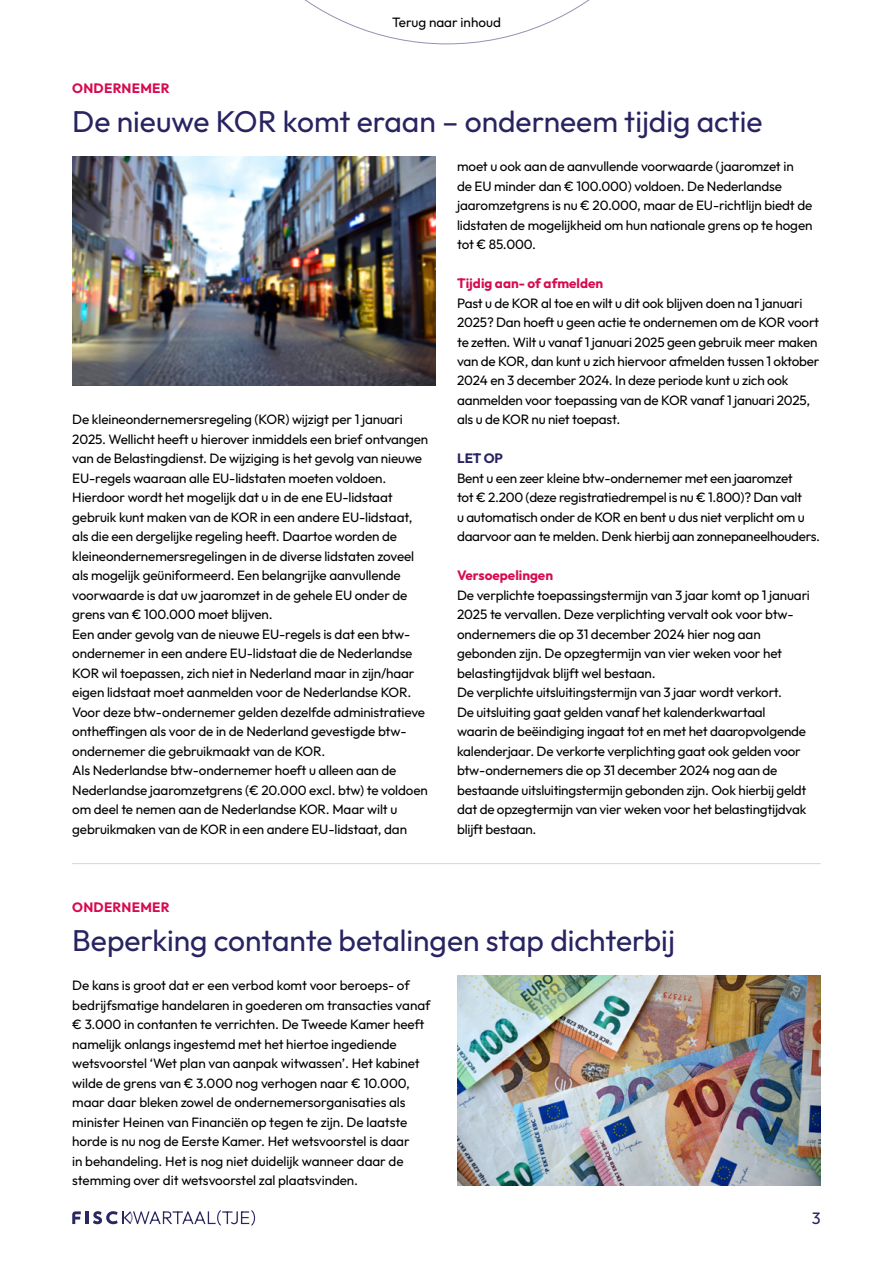
<style>
.page{position:relative;width:893px;height:1263px;background:#fff}
.page>*{position:absolute;margin:0;border:0;box-sizing:border-box;transform-origin:0 0}
.t1{font:30px "Outfit";color:#282361}
.t2{font:16.5px "Outfit";color:#282361}
.t3{font:13.5px/19.5px "Outfit";letter-spacing:-.01em;color:#000}
.t4{font:700 13.5px "Outfit";color:#d60b52}
.t5{font:700 13.5px "Outfit";letter-spacing:.02em;color:#d60b52}
.t6{font:700 13.5px "Outfit";color:#282361}
</style>
<div class="page">
<svg style="left:304px;top:0;width:286px;height:44px"></svg>
<svg style="left:72px;top:1210px;width:183px;height:16px"></svg>
<hr style="left:72px;top:863px;width:749px;height:1px;background:#d4d3df">
<img style="left:457px;top:976px;width:364px;height:209px">
<img style="left:72px;top:157px;width:364px;height:229px">
<p class="t3" style="left:392px;top:12px;width:110px">Terug naar inhoud</p>
<p class="t5" style="left:72px;top:79px;width:99px">ONDERNEMER</p>
<h1 class="t1" style="left:72px;top:102px;width:692px">De nieuwe KOR komt eraan – onderneem tijdig actie</h1>
<p class="t3" style="left:72px;top:410px;width:358px">De kleineondernemersregeling (KOR) wijzigt per 1 januari 2025. Wellicht heeft u hierover inmiddels een brief ontvangen van de Belastingdienst. De wijziging is het gevolg van nieuwe EU-regels waaraan alle EU-lidstaten moeten voldoen.<br>Hierdoor wordt het mogelijk dat u in de ene EU-lidstaat gebruik kunt maken van de KOR in een andere EU-lidstaat, als die een dergelijke regeling heeft. Daartoe worden de kleineondernemersregelingen in de diverse lidstaten zoveel als mogelijk geüniformeerd. Een belangrijke aanvullende voorwaarde is dat uw jaaromzet in de gehele EU onder de grens van € 100.000 moet blijven.<br>Een ander gevolg van de nieuwe EU-regels is dat een btw&shy;ondernemer in een andere EU-lidstaat die de Nederlandse KOR wil toepassen, zich niet in Nederland maar in zijn/haar eigen lidstaat moet aanmelden voor de Nederlandse KOR.<br>Voor deze btw-ondernemer gelden dezelfde administratieve ontheffingen als voor de in de Nederland gevestigde btw&shy;ondernemer die gebruikmaakt van de KOR.<br>Als Nederlandse btw-ondernemer hoeft u alleen aan de Nederlandse jaaromzetgrens (€ 20.000 excl. btw) te voldoen om deel te nemen aan de Nederlandse KOR. Maar wilt u gebruikmaken van de KOR in een andere EU-lidstaat, dan</p>
<p class="t3" style="left:457px;top:157px;width:357px">moet u ook aan de aanvullende voorwaarde (jaaromzet in<br>de EU minder dan € 100.000) voldoen. De Nederlandse jaaromzetgrens is nu € 20.000, maar de EU-richtlijn biedt de lidstaten de mogelijkheid om hun nationale grens op te hogen tot € 85.000.</p>
<p class="t4" style="left:457px;top:274px;width:148px">Tijdig aan- of afmelden</p>
<p class="t3" style="left:457px;top:293px;width:364px">Past u de KOR al toe en wilt u dit ook blijven doen na 1 januari 2025? Dan hoeft u geen actie te ondernemen om de KOR voort te zetten. Wilt u vanaf 1 januari 2025 geen gebruik meer maken van de KOR, dan kunt u zich hiervoor afmelden tussen 1 oktober 2024 en 3 december 2024. In deze periode kunt u zich ook aanmelden voor toepassing van de KOR vanaf 1 januari 2025, als u de KOR nu niet toepast.</p>
<p class="t6" style="left:457px;top:450px;width:47px">LET OP</p>
<p class="t3" style="left:457px;top:469px;width:365px">Bent u een zeer kleine btw-ondernemer met een jaaromzet<br>tot € 2.200 (deze registratiedrempel is nu € 1.800)? Dan valt<br>u automatisch onder de KOR en bent u dus niet verplicht om u daarvoor aan te melden. Denk hierbij aan zonnepaneelhouders.</p>
<p class="t4" style="left:457px;top:567px;width:97px">Versoepelingen</p>
<p class="t3" style="left:457px;top:586px;width:354px">De verplichte toepassingstermijn van 3 jaar komt op 1 januari 2025 te vervallen. Deze verplichting vervalt ook voor btw&shy;ondernemers die op 31 december 2024 hier nog aan gebonden zijn. De opzegtermijn van vier weken voor het belastingtijdvak blijft wel bestaan.<br>De verplichte uitsluitingstermijn van 3 jaar wordt verkort.<br>De uitsluiting gaat gelden vanaf het kalenderkwartaal<br>waarin de beëindiging ingaat tot en met het daaropvolgende kalenderjaar. De verkorte verplichting gaat ook gelden voor btw-ondernemers die op 31 december 2024 nog aan de bestaande uitsluitingstermijn gebonden zijn. Ook hierbij geldt dat de opzegtermijn van vier weken voor het belastingtijdvak blijft bestaan.</p>
<p class="t5" style="left:72px;top:898px;width:99px">ONDERNEMER</p>
<h1 class="t1" style="left:72px;top:921px;width:604px">Beperking contante betalingen stap dichterbij</h1>
<p class="t3" style="left:72px;top:976px;width:360px">De kans is groot dat er een verbod komt voor beroeps- of bedrijfsmatige handelaren in goederen om transacties vanaf € 3.000 in contanten te verrichten. De Tweede Kamer heeft namelijk onlangs ingestemd met het hiertoe ingediende wetsvoorstel ‘Wet plan van aanpak witwassen’. Het kabinet wilde de grens van € 3.000 nog verhogen naar € 10.000, maar daar bleken zowel de ondernemersorganisaties als minister Heinen van Financiën op tegen te zijn. De laatste horde is nu nog de Eerste Kamer. Het wetsvoorstel is daar<br>in behandeling. Het is nog niet duidelijk wanneer daar de stemming over dit wetsvoorstel zal plaatsvinden.</p>
<p class="t2" style="left:812px;top:1208px;width:10px">3</p>
</div>
